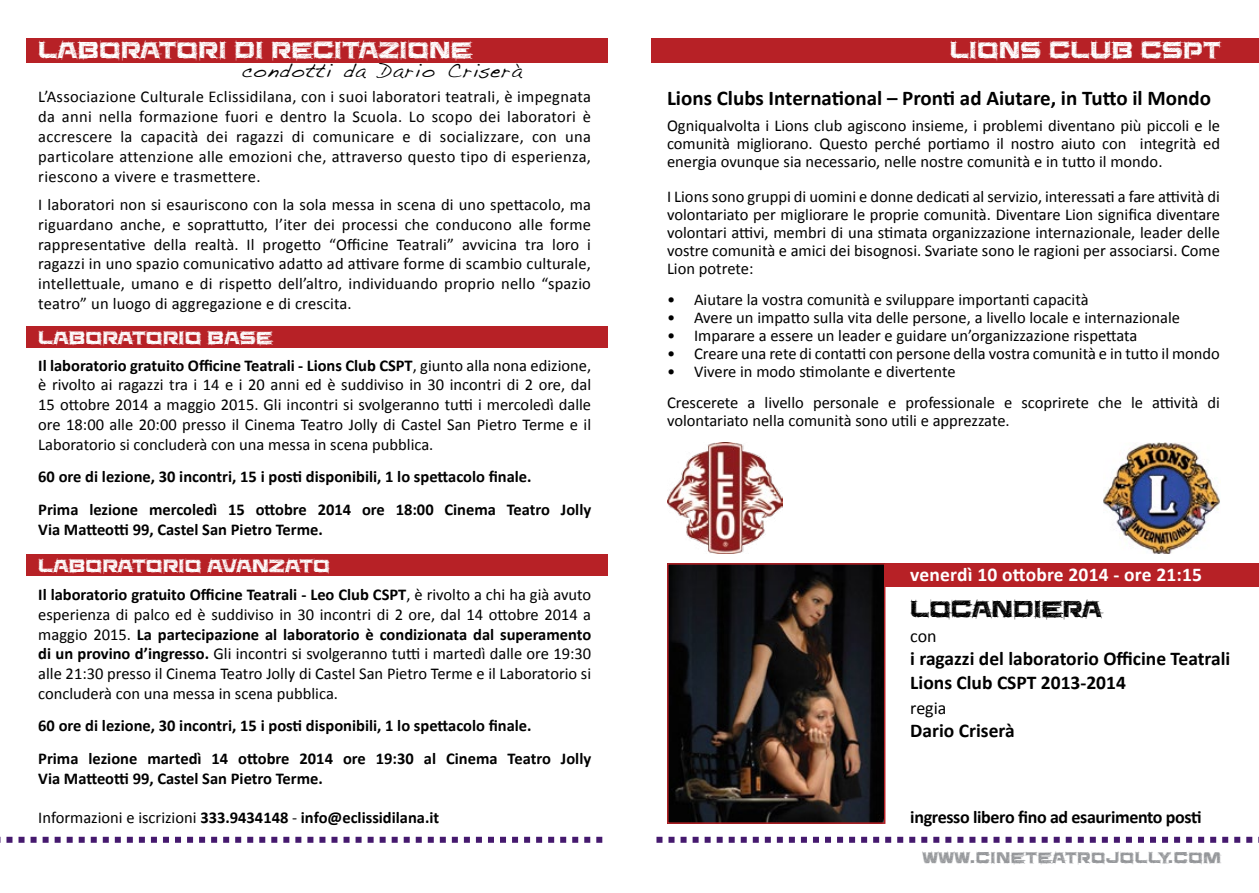
<style>
.page{position:relative;width:1259px;height:893px;background:#fff}
.page>*{position:absolute;margin:0;border:0;box-sizing:border-box;transform-origin:0 0}
.t1{font:27px "Saucer BB";letter-spacing:.01em;color:#fff}
.t2{font:27px "Saucer BB";color:#000}
.t3{font:700 21px "Calibri";color:#000}
.t4{font:21px "Saucer BB";letter-spacing:.01em;color:#fff}
.t5{font:700 19.5px/23.4px "Calibri";color:#000}
.t6{font:700 19.5px "Calibri";letter-spacing:.01em;color:#fff}
.t7{font:700 18px "Calibri";letter-spacing:-.02em;color:#000}
.t8{font:18px "Saucer BB";letter-spacing:.03em;color:#939598}
.t9{font:18px "Calibri";color:#000}
.t10{font:16.5px/19.8px "Calibri";color:#000;text-align:justify}
.t11{font:700 16.5px/32.5px "Calibri";color:#000}
.t12{font:16.5px "Dakota";letter-spacing:.04em;color:#000}
.s1{font-weight:700}
.s2{font-weight:400}
</style>
<div class="page">
<svg style="left:0;top:837px;width:1259px;height:6px"></svg>
<div style="left:606px;top:0;width:46px;height:893px;background:#fff"></div>
<div style="left:26px;top:554px;width:603px;height:22px;background:#b72126"></div>
<div style="left:26px;top:327px;width:603px;height:21px;background:#b72126"></div>
<div style="left:26px;top:38px;width:603px;height:24px;background:#b72126"></div>
<div style="left:629px;top:38px;width:630px;height:24px;background:#b72126"></div>
<img style="left:1103px;top:443px;width:117px;height:111px">
<img style="left:668px;top:443px;width:114px;height:110px">
<div style="left:608px;top:0;width:43px;height:893px;background:#fff"></div>
<div style="left:884px;top:563px;width:375px;height:24px;background:#b72126"></div>
<img style="left:670px;top:566px;width:212px;height:255px">
<div style="left:667px;top:563px;width:218px;height:261px;border:2px solid #b72126"></div>
<h1 class="t1" style="left:38px;top:37px;width:435px">LABORATORI DI RECITAZIONE</h1>
<p class="t12" style="left:241px;top:62px;width:282px">condotti da Dario Criserà</p>
<p class="t10" style="left:38px;top:87px;width:554px">L’Associazione Culturale Eclissidilana, con i suoi laboratori teatrali, è impegnata da anni nella formazione fuori e dentro la Scuola. Lo scopo dei laboratori è accrescere la capacità dei ragazzi di comunicare e di socializzare, con una particolare attenzione alle emozioni che, attraverso questo tipo di esperienza, riescono a vivere e trasmettere.</p>
<p class="t10" style="left:38px;top:195px;width:554px">I laboratori non si esauriscono con la sola messa in scena di uno spettacolo, ma riguardano anche, e soprattutto, l’iter dei processi che conducono alle forme rappresentative della realtà. Il progetto “Officine Teatrali” avvicina tra loro i ragazzi in uno spazio comunicativo adatto ad attivare forme di scambio culturale, intellettuale, umano e di rispetto dell’altro, individuando proprio nello “spazio teatro” un luogo di aggregazione e di crescita.</p>
<p class="t4" style="left:38px;top:328px;width:236px">LABORATORIO BASE</p>
<p class="t10" style="left:38px;top:355px;width:554px"><span class="s1">Il laboratorio gratuito Officine Teatrali - Lions Club CSPT</span>, giunto alla nona edizione, è rivolto ai ragazzi tra i 14 e i 20 anni ed è suddiviso in 30 incontri di 2 ore, dal 15 ottobre 2014 a maggio 2015. Gli incontri si svolgeranno tutti i mercoledì dalle ore 18:00 alle 20:00 presso il Cinema Teatro Jolly di Castel San Pietro Terme e il Laboratorio si concluderà con una messa in scena pubblica.</p>
<p class="t11" style="left:38px;top:461px;width:554px">60 ore di lezione, 30 incontri, 15 i posti disponibili, 1 lo spettacolo finale.<br>Prima lezione mercoledì 15 ottobre 2014 ore 18:00 Cinema Teatro Jolly</p>
<p class="t11" style="left:38px;top:513px;width:286px">Via Matteotti 99, Castel San Pietro Terme.</p>
<p class="t4" style="left:38px;top:556px;width:293px">LABORATORIO AVANZATO</p>
<p class="t10" style="left:38px;top:585px;width:554px"><span class="s1">Il laboratorio gratuito Officine Teatrali - Leo Club CSPT</span>, è rivolto a chi ha già avuto esperienza di palco ed è suddiviso in 30 incontri di 2 ore, dal 14 ottobre 2014 a maggio 2015. <span class="s1">La partecipazione al laboratorio è condizionata dal superamento di un provino d’ingresso.</span> Gli incontri si svolgeranno tutti i martedì dalle ore 19:30 alle 21:30 presso il Cinema Teatro Jolly di Castel San Pietro Terme e il Laboratorio si concluderà con una messa in scena pubblica.</p>
<p class="t11" style="left:38px;top:710px;width:554px">60 ore di lezione, 30 incontri, 15 i posti disponibili, 1 lo spettacolo finale.<br>Prima lezione martedì 14 ottobre 2014 ore 19:30 al Cinema Teatro Jolly</p>
<p class="t11" style="left:38px;top:762px;width:286px">Via Matteotti 99, Castel San Pietro Terme.</p>
<p class="t11" style="left:38px;top:802px;width:402px"><span class="s2">Informazioni e iscrizioni</span> 333.9434148 <span class="s2">-</span> info@eclissidilana.it</p>
<h1 class="t1" style="left:949px;top:37px;width:272px">LIONS CLUB CSPT</h1>
<p class="t3" style="left:667px;top:84px;width:545px">Lions Clubs International – Pronti ad Aiutare, in Tutto il Mondo</p>
<p class="t10" style="left:667px;top:117px;width:554px;line-height:18px">Ogniqualvolta i Lions club agiscono insieme, i problemi diventano più piccoli e le comunità migliorano. Questo perché portiamo il nostro aiuto con integrità ed energia ovunque sia necessario, nelle nostre comunità e in tutto il mondo.</p>
<p class="t10" style="left:667px;top:188px;width:554px;line-height:18px">I Lions sono gruppi di uomini e donne dedicati al servizio, interessati a fare attività di volontariato per migliorare le proprie comunità. Diventare Lion significa diventare volontari attivi, membri di una stimata organizzazione internazionale, leader delle vostre comunità e amici dei bisognosi. Svariate sono le ragioni per associarsi. Come Lion potrete:</p>
<p class="t10" style="left:667px;top:290px;width:423px">• Aiutare la vostra comunità e sviluppare importanti capacità</p>
<p class="t10" style="left:667px;top:308px;width:514px">• Avere un impatto sulla vita delle persone, a livello locale e internazionale</p>
<p class="t10" style="left:667px;top:326px;width:472px">• Imparare a essere un leader e guidare un’organizzazione rispettata</p>
<p class="t10" style="left:667px;top:344px;width:554px">• Creare una rete di contatti con persone della vostra comunità e in tutto il mondo</p>
<p class="t10" style="left:667px;top:356px;width:554px;line-height:30.8px">• Vivere in modo stimolante e divertente<br>Crescerete a livello personale e professionale e scoprirete che le attività di</p>
<p class="t10" style="left:667px;top:410px;width:344px">volontariato nella comunità sono utili e apprezzate.</p>
<p class="t6" style="left:910px;top:562px;width:293px">venerdì 10 ottobre 2014 - ore 21:15</p>
<h1 class="t2" style="left:910px;top:596px;width:193px">LOCANDIERA</h1>
<p class="t9" style="left:910px;top:624px;width:28px">con</p>
<p class="t5" style="left:910px;top:647px;width:321px">i ragazzi del laboratorio Officine Teatrali<br>Lions Club CSPT 2013-2014</p>
<p class="t9" style="left:910px;top:696px;width:38px">regia</p>
<p class="t5" style="left:910px;top:719px;width:106px">Dario Criserà</p>
<p class="t7" style="left:910px;top:806px;width:293px">ingresso libero fino ad esaurimento posti</p>
<p class="t8" style="left:922px;top:849px;width:300px">WWW.CINETEATROJOLLY.COM</p>
</div>
